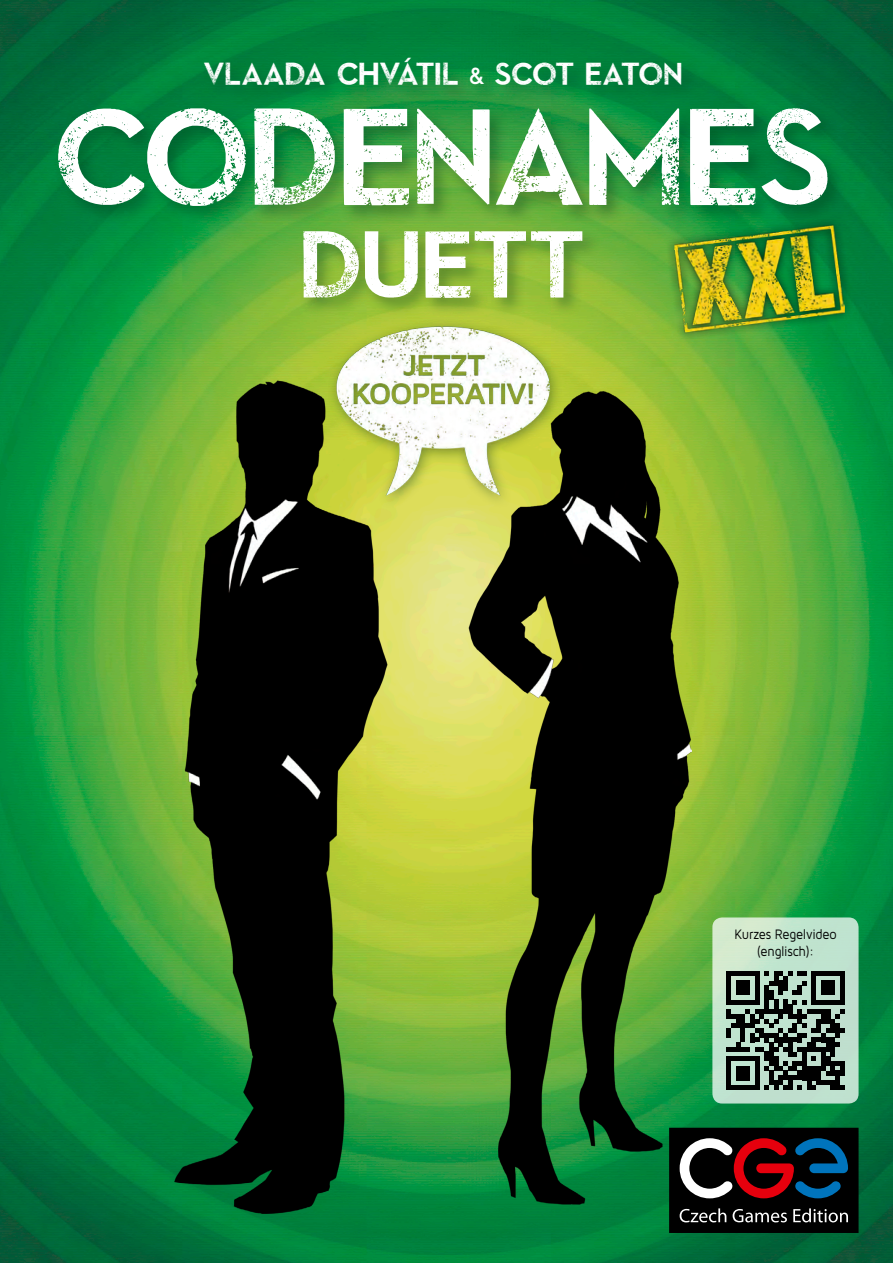
<style>
.page{position:relative;width:893px;height:1263px;background:#fff}
.page>*{position:absolute;margin:0;border:0;box-sizing:border-box;transform-origin:0 0}
.t1{font:107.1px "Sky Fall Done";letter-spacing:-.08em;color:#fff}
.t2{font:73.65px "Sky Fall Done";letter-spacing:-.075em;color:#fff}
.t3{font:24.6px "Sky Fall Done";letter-spacing:-.07em;color:#fff}
.t4{font:14.25px/17.1px "Maven Pro";letter-spacing:-.02em;color:#000;text-align:center;scale:.9 1}
.s1{font-family:"Maven Pro";font-weight:700}
</style>
<div class="page">
<img style="left:0;top:0;width:893px;height:1263px">
<img style="left:175px;top:380px;width:516px;height:833px">
<div style="left:300px;top:227px;width:302px;height:90px;background:#00321a;opacity:.35"></div>
<div style="left:55px;top:55px;width:792px;height:171px;background:#00321a;opacity:.35"></div>
<svg style="left:664px;top:214px;width:191px;height:131px;background:#339a3c"></svg>
<img style="left:672px;top:200px;width:175px;height:166px">
<img style="left:326px;top:313px;width:238px;height:195px">
<svg style="left:669px;top:1128px;width:189px;height:105px;background:#2b1f25"></svg>
<svg style="left:712px;top:917px;width:146px;height:186px;background:#c1e1ca"></svg>
<svg style="left:726px;top:971px;width:119px;height:118px;background:#54635a"></svg>
<h3 class="t3" style="left:202px;top:57px;width:482px">VLAADA CHVÁTIL <span class="s1">&amp;</span> SCOT EATON</h3>
<h1 class="t1" style="left:50px;top:81px;width:787px">CODENAMES</h1>
<h2 class="t2" style="left:298px;top:213px;width:292px">DUETT</h2>
<p class="t4" style="left:734px;top:925px;width:115px">Kurzes Regelvideo (englisch):</p>
</div>
